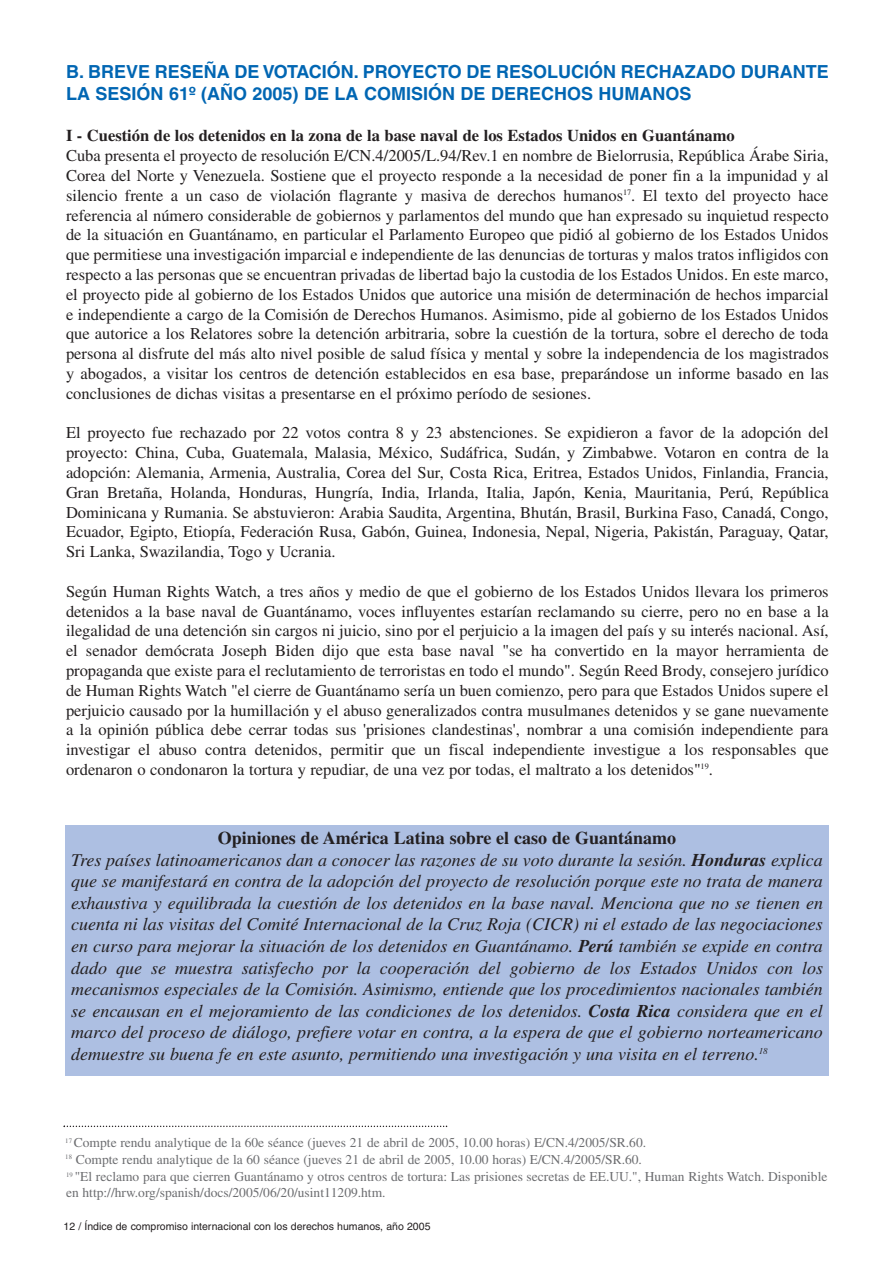
<style>
.page{position:relative;width:893px;height:1263px;background:#fff}
.page>*{position:absolute;margin:0;border:0;box-sizing:border-box;transform-origin:0 0}
.t1{font:italic 18px/21.6px "Times";color:#231f20}
.t2{font:700 18px/21.6px "Helvetica";color:#0166b3}
.t3{font:16.5px/19.8px "Times";color:#231f20;text-align:justify}
.t4{font:700 16.5px "Times";color:#231f20}
.t5{font:13.5px/16.2px "Times";color:#6c6d70}
.t6{font:10.5px "Helvetica";color:#231f20}
.s1{font-weight:700;font-style:normal}
.s2{font-weight:700}
</style>
<div class="page">
<svg style="left:64px;top:1125px;width:383px;height:2px"></svg>
<div style="left:65px;top:826px;width:764px;height:250px;background:#adbfe2"></div>
<p class="t2" style="left:66px;top:63px;width:764px">B. BREVE RESEÑA DE VOTACIÓN. PROYECTO DE RESOLUCIÓN RECHAZADO DURANTE<br>LA SESIÓN 61º (AÑO 2005) DE LA COMISIÓN DE DERECHOS HUMANOS</p>
<p class="t4" style="left:66px;top:130px;width:670px">I - Cuestión de los detenidos en la zona de la base naval de los Estados Unidos en Guantánamo</p>
<p class="t3" style="left:66px;top:147px;width:764px">Cuba presenta el proyecto de resolución E/CN.4/2005/L.94/Rev.1 en nombre de Bielorrusia, República Árabe Siria, Corea del Norte y Venezuela. Sostiene que el proyecto responde a la necesidad de poner fin a la impunidad y al silencio frente a un caso de violación flagrante y masiva de derechos humanos<sup>17</sup>. El texto del proyecto hace referencia al número considerable de gobiernos y parlamentos del mundo que han expresado su inquietud respecto de la situación en Guantánamo, en particular el Parlamento Europeo que pidió al gobierno de los Estados Unidos que permitiese una investigación imparcial e independiente de las denuncias de torturas y malos tratos infligidos con respecto a las personas que se encuentran privadas de libertad bajo la custodia de los Estados Unidos. En este marco, el proyecto pide al gobierno de los Estados Unidos que autorice una misión de determinación de hechos imparcial e independiente a cargo de la Comisión de Derechos Humanos. Asimismo, pide al gobierno de los Estados Unidos que autorice a los Relatores sobre la detención arbitraria, sobre la cuestión de la tortura, sobre el derecho de toda persona al disfrute del más alto nivel posible de salud física y mental y sobre la independencia de los magistrados y abogados, a visitar los centros de detención establecidos en esa base, preparándose un informe basado en las conclusiones de dichas visitas a presentarse en el próximo período de sesiones.</p>
<p class="t3" style="left:66px;top:425px;width:764px">El proyecto fue rechazado por 22 votos contra 8 y 23 abstenciones. Se expidieron a favor de la adopción del proyecto: China, Cuba, Guatemala, Malasia, México, Sudáfrica, Sudán, y Zimbabwe. Votaron en contra de la adopción: Alemania, Armenia, Australia, Corea del Sur, Costa Rica, Eritrea, Estados Unidos, Finlandia, Francia, Gran Bretaña, Holanda, Honduras, Hungría, India, Irlanda, Italia, Japón, Kenia, Mauritania, Perú, República Dominicana y Rumania. Se abstuvieron: Arabia Saudita, Argentina, Bhután, Brasil, Burkina Faso, Canadá, Congo, Ecuador, Egipto, Etiopía, Federación Rusa, Gabón, Guinea, Indonesia, Nepal, Nigeria, Pakistán, Paraguay, Qatar, Sri Lanka, Swazilandia, Togo y Ucrania.</p>
<p class="t3" style="left:66px;top:583px;width:764px">Según Human Rights Watch, a tres años y medio de que el gobierno de los Estados Unidos llevara los primeros detenidos a la base naval de Guantánamo, voces influyentes estarían reclamando su cierre, pero no en base a la ilegalidad de una detención sin cargos ni juicio, sino por el perjuicio a la imagen del país y su interés nacional. Así, el senador demócrata Joseph Biden dijo que esta base naval "se ha convertido en la mayor herramienta de propaganda que existe para el reclutamiento de terroristas en todo el mundo". Según Reed Brody, consejero jurídico de Human Rights Watch "el cierre de Guantánamo sería un buen comienzo, pero para que Estados Unidos supere el perjuicio causado por la humillación y el abuso generalizados contra musulmanes detenidos y se gane nuevamente a la opinión pública debe cerrar todas sus 'prisiones clandestinas', nombrar a una comisión independiente para investigar el abuso contra detenidos, permitir que un fiscal independiente investigue a los responsables que ordenaron o condonaron la tortura y repudiar, de una vez por todas, el maltrato a los detenidos"<sup>19</sup>.</p>
<p class="t1" style="left:71px;top:829px;width:753px;text-indent:147px"><span class="s1">Opiniones de América Latina sobre el caso de Guantánamo<br></span>Tres países latinoamericanos dan a conocer las razones de su voto durante la sesión. <span class="s2">Honduras</span> explica que se manifestará en contra de la adopción del proyecto de resolución porque este no trata de manera exhaustiva y equilibrada la cuestión de los detenidos en la base naval. Menciona que no se tienen en cuenta ni las visitas del Comité Internacional de la Cruz Roja (CICR) ni el estado de las negociaciones en curso para mejorar la situación de los detenidos en Guantánamo. <span class="s2">Perú</span> también se expide en contra dado que se muestra satisfecho por la cooperación del gobierno de los Estados Unidos con los mecanismos especiales de la Comisión. Asimismo, entiende que los procedimientos nacionales también se encausan en el mejoramiento de las condiciones de los detenidos. <span class="s2">Costa Rica</span> considera que en el marco del proceso de diálogo, prefiere votar en contra, a la espera de que el gobierno norteamericano demuestre su buena fe en este asunto, permitiendo una investigación y una visita en el terreno.<sup>18</sup></p>
<p class="t5" style="left:65px;top:1136px;width:582px"><sup>17</sup> Compte rendu analytique de la 60e séance (jueves 21 de abril de 2005, 10.00 horas) E/CN.4/2005/SR.60.<br><sup>18</sup> Compte rendu analytique de la 60 séance (jueves 21 de abril de 2005, 10.00 horas) E/CN.4/2005/SR.60.</p>
<p class="t5" style="left:66px;top:1170px;width:763px"><sup>19</sup> "El reclamo para que cierren Guantánamo y otros centros de tortura: Las prisiones secretas de EE.UU.", Human Rights Watch. Disponible en http://hrw.org/spanish/docs/2005/06/20/usint11209.htm.</p>
<p class="t6" style="left:64px;top:1223px;width:368px">12 / Índice de compromiso internacional con los derechos humanos, año 2005</p>
</div>
